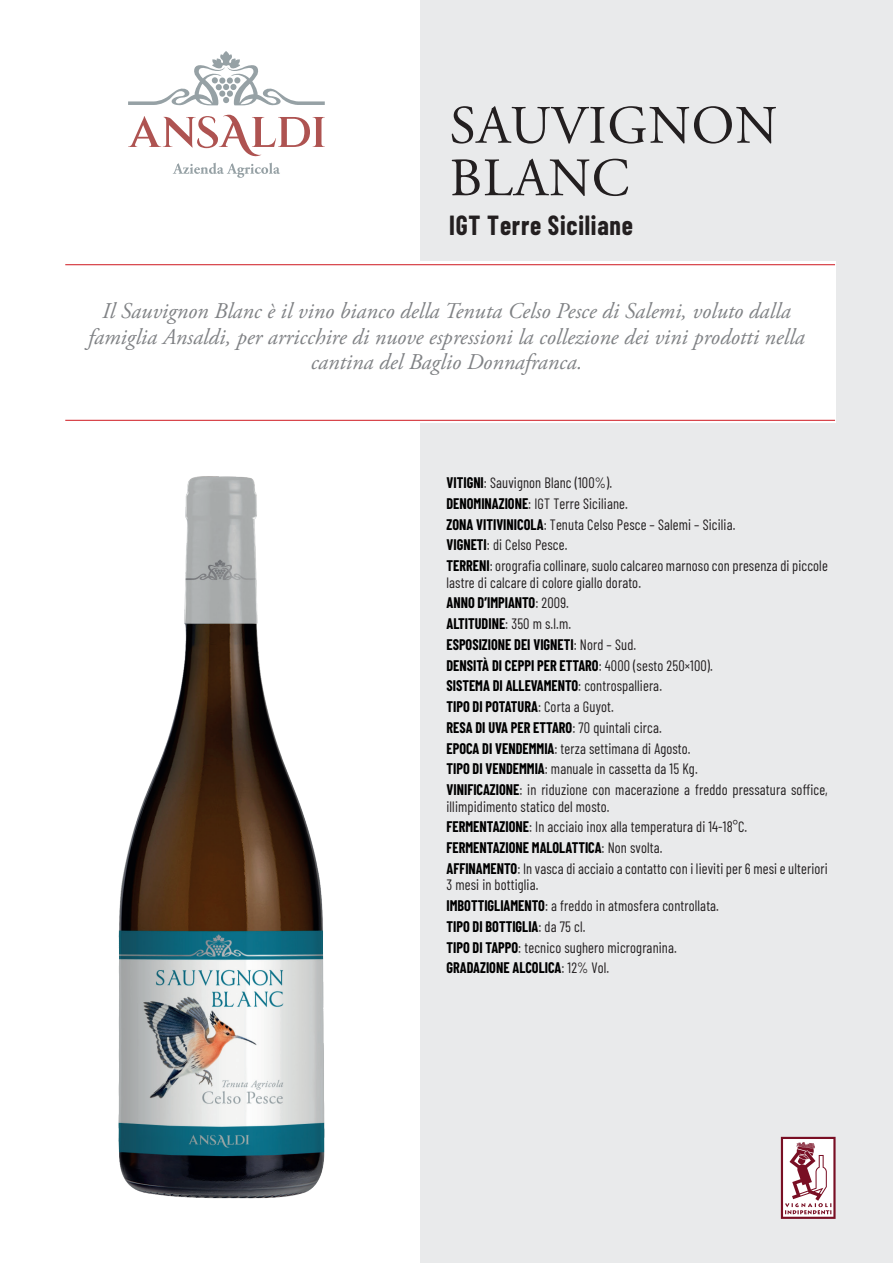
<style>
.page{position:relative;width:893px;height:1263px;background:#fff}
.page>*{position:absolute;margin:0;border:0;box-sizing:border-box;transform-origin:0 0}
.t1{font:54px/52.5px "Adobe Garamond Pro";letter-spacing:.015em;color:#231f20}
.t2{font:700 27px "Barlow Condensed";letter-spacing:.03em;color:#231f20;scale:.95 1}
.t3{font:italic 22.5px/25.5px "Adobe Garamond Pro";color:#808285;text-align:center}
.t4{font:15px/20.7px "Barlow Condensed";letter-spacing:.01em;color:#231f20;scale:.95 1}
.s1{font-weight:700;color:#000}
</style>
<div class="page">
<div style="left:420px;top:0;width:473px;height:1263px;background:#e9eaeb"></div>
<div style="left:62px;top:261px;width:774px;height:162px;background:#fff"></div>
<svg style="left:128px;top:115px;width:197px;height:42px"></svg>
<svg style="left:173px;top:163px;width:107px;height:15px"></svg>
<svg style="left:128px;top:51px;width:197px;height:55px"></svg>
<hr style="left:65px;top:264px;width:770px;height:1px;background:#d1232a">
<hr style="left:65px;top:420px;width:770px;height:1px;background:#d1232a">
<img style="left:118px;top:476px;width:207px;height:723px">
<svg style="left:781px;top:1137px;width:55px;height:82px;background:#d1adb4"></svg>
<h1 class="t1" style="left:449px;top:101px;width:329px">SAUVIGNON<br>BLANC</h1>
<h2 class="t2" style="left:449px;top:207px;width:195px">IGT Terre Siciliane</h2>
<h3 class="t3" style="left:88px;top:299px;width:718px">Il Sauvignon Blanc è il vino bianco della Tenuta Celso Pesce di Salemi, voluto dalla famiglia Ansaldi, per arricchire di nuove espressioni la collezione dei vini prodotti nella cantina del Baglio Donnafranca.</h3>
<p class="t4" style="left:446px;top:471px;width:403px"><span class="s1">VITIGNI</span>: Sauvignon Blanc (100%).<br><span class="s1">DENOMINAZIONE</span>: IGT Terre Siciliane.<br><span class="s1">ZONA VITIVINICOLA</span>: Tenuta Celso Pesce – Salemi – Sicilia.<br><span class="s1">VIGNETI</span>: di Celso Pesce.<br><span class="s1">TERRENI</span>: orografia collinare, suolo calcareo marnoso con presenza di piccole</p>
<p class="t4" style="left:446px;top:571px;width:403px">lastre di calcare di colore giallo dorato.<br><span class="s1">ANNO D’IMPIANTO</span>: 2009.<br><span class="s1">ALTITUDINE</span>: 350 m s.l.m.<br><span class="s1">ESPOSIZIONE DEI VIGNETI</span>: Nord – Sud.<br><span class="s1">DENSITÀ DI CEPPI PER ETTARO</span>: 4000 (sesto 250×100).<br><span class="s1">SISTEMA DI ALLEVAMENTO</span>: controspalliera.<br><span class="s1">TIPO DI POTATURA</span>: Corta a Guyot.<br><span class="s1">RESA DI UVA PER ETTARO</span>: 70 quintali circa.<br><span class="s1">EPOCA DI VENDEMMIA</span>: terza settimana di Agosto.<br><span class="s1">TIPO DI VENDEMMIA</span>: manuale in cassetta da 15 Kg.<br><span class="s1">VINIFICAZIONE</span>: in riduzione con macerazione a freddo pressatura soffice,</p>
<p class="t4" style="left:446px;top:795px;width:403px">illimpidimento statico del mosto.<br><span class="s1">FERMENTAZIONE</span>: In acciaio inox alla temperatura di 14-18°C.<br><span class="s1">FERMENTAZIONE MALOLATTICA</span>: Non svolta.<br><span class="s1">AFFINAMENTO</span>: In vasca di acciaio a contatto con i lieviti per 6 mesi e ulteriori</p>
<p class="t4" style="left:446px;top:873px;width:288px">3 mesi in bottiglia.<br><span class="s1">IMBOTTIGLIAMENTO</span>: a freddo in atmosfera controllata.<br><span class="s1">TIPO DI BOTTIGLIA</span>: da 75 cl.<br><span class="s1">TIPO DI TAPPO</span>: tecnico sughero microgranina.<br><span class="s1">GRADAZIONE ALCOLICA</span>: 12% Vol.</p>
</div>
